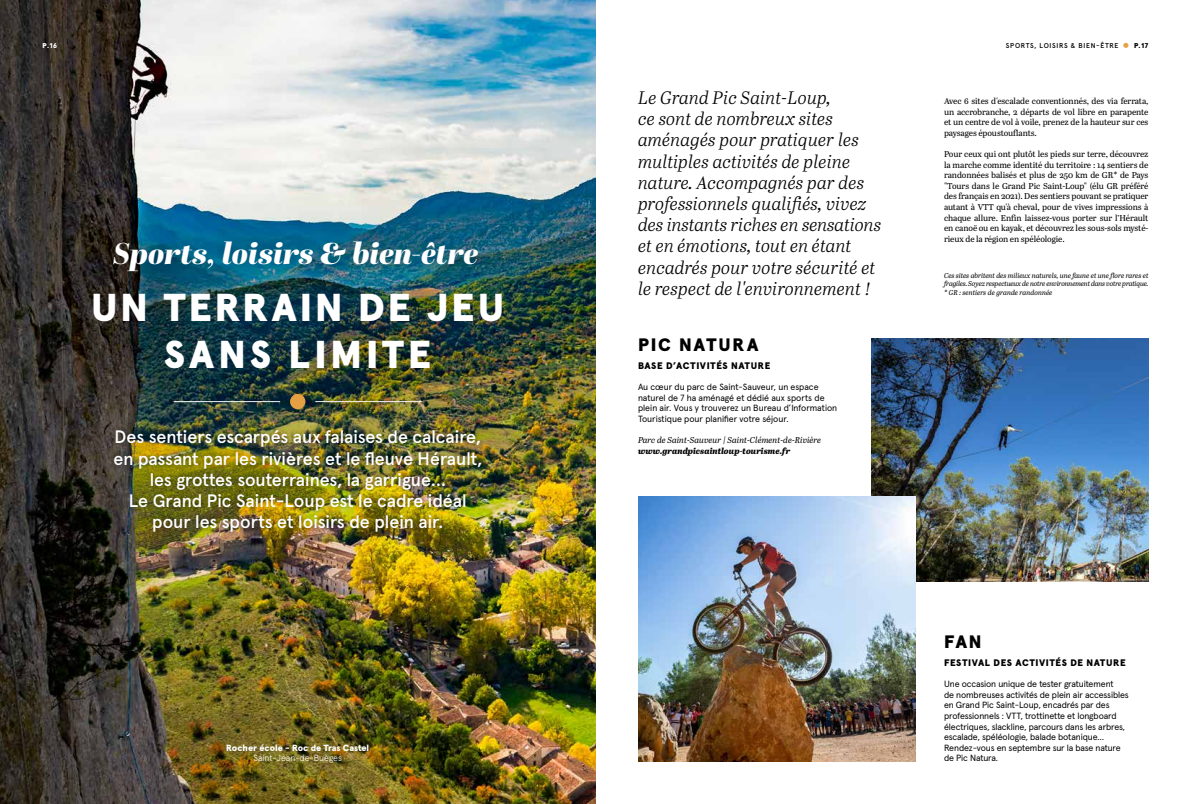
<style>
.page{position:relative;width:1191px;height:804px;background:#fff}
.page>*{position:absolute;margin:0;border:0;box-sizing:border-box;transform-origin:0 0}
.t1{font:900 38.9px/46.6px "Apercu Pro";letter-spacing:.075em;color:#fff;text-align:center}
.t2{font:italic 30px "Abril Fatface";letter-spacing:-.01em;color:#fff}
.t3{font:italic 18px/21.2px "Abril Text Lt";letter-spacing:-.005em;color:#000}
.t4{font:500 18px/21.2px "Apercu Pro";color:#fff;text-align:center}
.t5{font:900 18px "Apercu Pro";letter-spacing:.095em;color:#000}
.t6{font:900 9.5px "Apercu Pro";letter-spacing:.055em;color:#000}
.t7{font:9px/10.6px "Apercu Pro";letter-spacing:-.01em;color:#000}
.t8{font:900 9px "Apercu Pro";color:#fff}
.t9{font:300 9px "Apercu Pro";color:#fff}
.t10{font:8.5px/10.6px "Abril Text";letter-spacing:-.01em;color:#000;text-align:justify}
.t11{font:italic 8.5px "Abril Text";color:#000}
.t12{font:italic 800 8.5px "Abril Text";color:#000}
.t13{font:italic 7px/8.4px "Abril Text";letter-spacing:-.025em;color:#000;text-align:justify}
.t14{font:500 7px "Apercu Pro";letter-spacing:.095em;color:#000}
.t15{font:900 7px "Apercu Pro";color:#fff}
.s1{font-size:24.6px;color:#e5a043}
.s2{font-weight:900}
</style>
<div class="page">
<img style="left:0;top:0;width:595px;height:804px">
<div style="left:102px;top:229px;width:388px;height:54px;background:#000;opacity:.25"></div>
<div style="left:108px;top:424px;width:379px;height:113px;background:#000;opacity:.5"></div>
<div style="left:290px;top:394px;width:15px;height:15px;background:#e5a043;border-radius:50%"></div>
<hr style="left:315px;top:401px;width:107px;height:1px;background:#f2f2f2">
<hr style="left:174px;top:401px;width:106px;height:1px;background:#f2f2f2">
<img style="left:871px;top:339px;width:277px;height:242px">
<img style="left:638px;top:496px;width:277px;height:265px">
<p class="t15" style="left:43px;top:40px;width:16px">P.16</p>
<h2 class="t2" style="left:113px;top:231px;width:367px">Sports, loisirs &amp; bien-être</h2>
<h1 class="t1" style="left:91px;top:282px;width:415px">UN TERRAIN DE JEU<br>SANS LIMITE</h1>
<h3 class="t4" style="left:113px;top:425px;width:370px">Des sentiers escarpés aux falaises de calcaire, en passant par les rivières et le fleuve Hérault, les grottes souterraines, la garrigue…<br>Le Grand Pic Saint-Loup est le cadre idéal pour les sports et loisirs de plein air.</h3>
<p class="t8" style="left:226px;top:740px;width:144px">Rocher école - Roc de Tras Castel</p>
<p class="t9" style="left:254px;top:751px;width:90px">Saint-Jean-de-Buèges</p>
<p class="t3" style="left:638px;top:86px;width:245px">Le Grand Pic Saint-Loup,<br>ce sont de nombreux sites aménagés pour pratiquer les multiples activités de pleine nature. Accompagnés par des professionnels qualifiés, vivez des instants riches en sensations et en émotions, tout en étant encadrés pour votre sécurité et le respect de l'environnement !</p>
<h3 class="t5" style="left:638px;top:331px;width:122px">PIC NATURA</h3>
<p class="t6" style="left:638px;top:358px;width:134px">BASE D’ACTIVITÉS NATURE</p>
<p class="t7" style="left:638px;top:381px;width:201px">Au cœur du parc de Saint-Sauveur, un espace naturel de 7 ha aménagé et dédié aux sports de plein air. Vous y trouverez un Bureau d’Information Touristique pour planifier votre séjour.</p>
<p class="t11" style="left:638px;top:434px;width:185px">Parc de Saint-Sauveur | Saint-Clément-de-Rivière</p>
<p class="t12" style="left:638px;top:444px;width:154px">www.grandpicsaintloup-tourisme.fr</p>
<p class="t14" style="left:1005px;top:40px;width:144px">SPORTS, LOISIRS &amp; BIEN-ÊTRE <span class="s1">•</span> <span class="s2">P.17</span></p>
<p class="t10" style="left:944px;top:95px;width:206px">Avec 6 sites d'escalade conventionnés, des via ferrata, un accrobranche, 2 départs de vol libre en parapente et un centre de vol à voile, prenez de la hauteur sur ces paysages époustouflants.</p>
<p class="t10" style="left:944px;top:148px;width:206px">Pour ceux qui ont plutôt les pieds sur terre, découvrez la marche comme identité du territoire : 14 sentiers de randonnées balisés et plus de 250 km de GR* de Pays "Tours dans le Grand Pic Saint-Loup" (élu GR préféré des français en 2021). Des sentiers pouvant se pratiquer autant à VTT qu'à cheval, pour de vives impressions à chaque allure. Enfin laissez-vous porter sur l’Hérault en canoë ou en kayak, et découvrez les sous-sols mysté&shy;rieux de la région en spéléologie.</p>
<p class="t13" style="left:944px;top:271px;width:206px">Ces sites abritent des milieux naturels, une faune et une flore rares et fragiles. Soyez respectueux de notre environnement dans votre pratique. * GR : sentiers de grande randonnée</p>
<h3 class="t5" style="left:944px;top:628px;width:39px">FAN</h3>
<p class="t6" style="left:944px;top:655px;width:183px">FESTIVAL DES ACTIVITÉS DE NATURE</p>
<p class="t7" style="left:944px;top:678px;width:186px">Une occasion unique de tester gratuitement<br>de nombreuses activités de plein air accessibles en Grand Pic Saint-Loup, encadrés par des professionnels : VTT, trottinette et longboard électriques, slackline, parcours dans les arbres, escalade, spéléologie, balade botanique… Rendez-vous en septembre sur la base nature de Pic Natura.</p>
</div>
